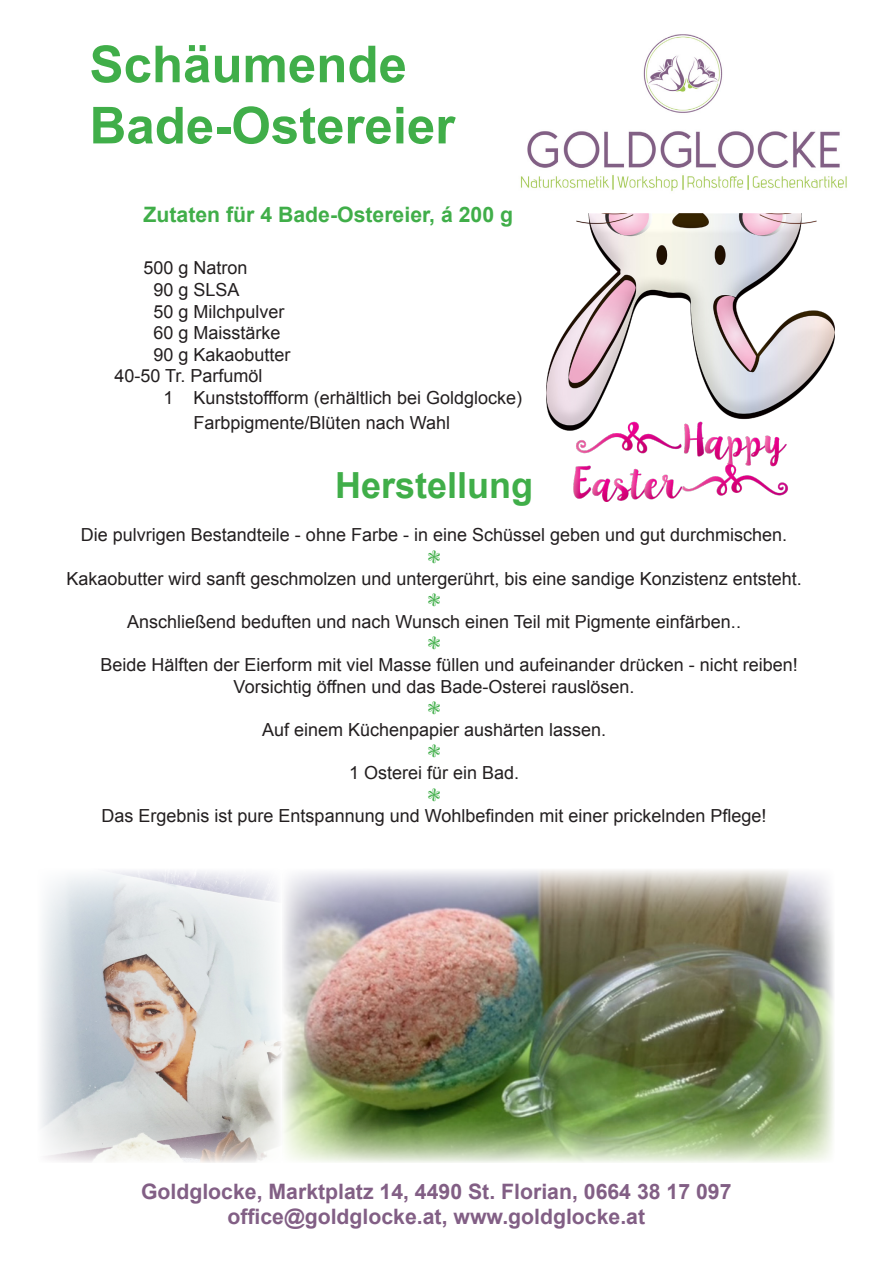
<style>
.page{position:relative;width:893px;height:1263px;background:#fff}
.page>*{position:absolute;margin:0;border:0;box-sizing:border-box;transform-origin:0 0}
.t1{font:700 51px "Arial";color:#40ae49}
.t2{font:700 36px "Arial";color:#40ae49}
.t3{font:700 21.3px "Arial";color:#825f85}
.t4{font:700 21.3px "Arial";color:#40ae49}
.t5{font:18px "Arial";color:#231f20}
</style>
<div class="page">
<img style="left:41px;top:869px;width:793px;height:294px">
<img style="left:520px;top:34px;width:327px;height:158px">
<img style="left:547px;top:213px;width:288px;height:288px">
<p class="t1" style="left:90px;top:31px;width:319px">Schäumende</p>
<p class="t1" style="left:90px;top:92px;width:367px">Bade-Ostereier</p>
<p class="t4" style="left:144px;top:200px;width:371px">Zutaten für 4 Bade-Ostereier, á 200 g</p>
<p class="t5" style="left:144px;top:256px;width:106px">500 g Natron</p>
<p class="t5" style="left:154px;top:278px;width:88px">90 g SLSA</p>
<p class="t5" style="left:154px;top:299px;width:133px">50 g Milchpulver</p>
<p class="t5" style="left:154px;top:321px;width:129px">60 g Maisstärke</p>
<p class="t5" style="left:154px;top:343px;width:139px">90 g Kakaobutter</p>
<p class="t5" style="left:115px;top:364px;width:150px">40-50 Tr. Parfumöl</p>
<p class="t5" style="left:164px;top:386px;width:360px">1 Kunststoffform (erhältlich bei Goldglocke)</p>
<p class="t5" style="left:194px;top:411px;width:258px">Farbpigmente/Blüten nach Wahl</p>
<p class="t2" style="left:335px;top:462px;width:200px">Herstellung</p>
<p class="t5" style="left:81px;top:523px;width:708px">Die pulvrigen Bestandteile - ohne Farbe - in eine Schüssel geben und gut durchmischen.</p>
<p class="t5" style="left:66px;top:566px;width:737px">Kakaobutter wird sanft geschmolzen und untergerührt, bis eine sandige Konzistenz entsteht.</p>
<p class="t5" style="left:127px;top:610px;width:615px">Anschließend beduften und nach Wunsch einen Teil mit Pigmente einfärben..</p>
<p class="t5" style="left:100px;top:653px;width:699px">Beide Hälften der Eierform mit viel Masse füllen und aufeinander drücken - nicht reiben!</p>
<p class="t5" style="left:234px;top:674px;width:402px">Vorsichtig öffnen und das Bade-Osterei rauslösen.</p>
<p class="t5" style="left:262px;top:718px;width:346px">Auf einem Küchenpapier aushärten lassen.</p>
<p class="t5" style="left:349px;top:761px;width:172px">1 Osterei für ein Bad.</p>
<p class="t5" style="left:102px;top:804px;width:667px">Das Ergebnis ist pure Entspannung und Wohlbefinden mit einer prickelnden Pflege!</p>
<p class="t3" style="left:141px;top:1177px;width:592px">Goldglocke, Marktplatz 14, 4490 St. Florian, 0664 38 17 097</p>
<p class="t3" style="left:227px;top:1203px;width:419px">office@goldglocke.at, www.goldglocke.at</p>
</div>
